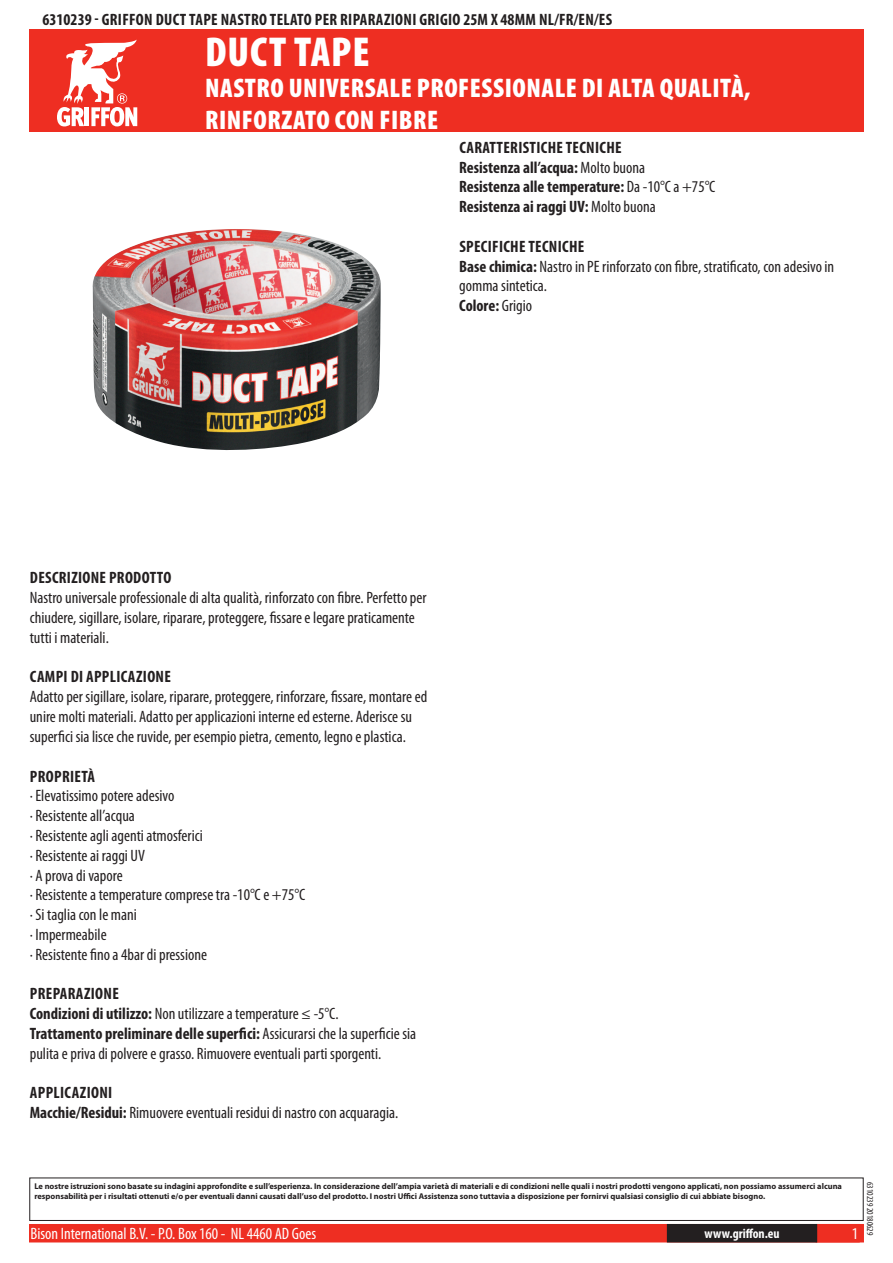
<style>
.page{position:relative;width:893px;height:1263px;background:#fff}
.page>*{position:absolute;margin:0;border:0;box-sizing:border-box;transform-origin:0 0}
.t1{font:900 condensed 42px "Myriad Pro";letter-spacing:.02em;color:#fff}
.t2{font:900 condensed 27px/32.4px "Myriad Pro";letter-spacing:.02em;color:#fff}
.t3{font:condensed 16.5px/19.8px "Myriad Pro";color:#231f20}
.t4{font:700 condensed 16.5px/19.8px "Myriad Pro";letter-spacing:.02em;color:#231f20}
.t5{font:condensed 16.5px "Myriad Pro";color:#fff}
.t6{font:700 condensed 13.5px "Myriad Pro";color:#fff}
.t7{font:condensed 9px "Myriad Pro";color:#231f20}
.t8{font:700 8.4px/10.1px "Myriad Pro";color:#231f20}
.s1{font-weight:400}
.s2{font-weight:700}
</style>
<div class="page">
<div style="left:30px;top:1225px;width:833px;height:17px;background:#ee2e22"></div>
<div style="left:29px;top:1224px;width:835px;height:18px;border:2px solid #ee2e22"></div>
<div style="left:816px;top:1224px;width:44px;height:18px;border:2px solid #ee2e22"></div>
<div style="left:668px;top:1225px;width:148px;height:17px;background:#231f20"></div>
<div style="left:667px;top:1224px;width:150px;height:18px;border:2px solid #231f20"></div>
<div style="left:29px;top:1177px;width:835px;height:44px;border:1px solid #231f20"></div>
<div style="left:30px;top:30px;width:834px;height:102px;background:#ee2e22"></div>
<svg style="left:57px;top:39px;width:80px;height:87px"></svg>
<img style="left:92px;top:229px;width:289px;height:222px">
<p class="t4" style="left:43px;top:9px;width:564px">6310239 - Griffon Duct Tape Nastro Telato per Riparazioni Grigio 25m x 48mm NL/FR/EN/ES</p>
<h1 class="t1" style="left:205px;top:25px;width:166px">DUCT TAPE</h1>
<h2 class="t2" style="left:205px;top:71px;width:547px">NASTRO UNIVERSALE PROFESSIONALE DI ALTA QUALITÀ,<br>RINFORZATO CON FIBRE</h2>
<p class="t4" style="left:459px;top:137px;width:258px">Caratteristiche Tecniche<br>Resistenza all’acqua: <span class="s1">Molto buona<br></span>Resistenza alle temperature: <span class="s1">Da -10°C a +75°C </span>Resistenza ai raggi UV: <span class="s1">Molto buona</span></p>
<p class="t3" style="left:459px;top:236px;width:377px"><span class="s2">Specifiche tecniche<br>Base chimica:</span> Nastro in PE rinforzato con fibre, stratificato, con adesivo in gomma sintetica.<br><span class="s2">Colore:</span> Grigio</p>
<p class="t4" style="left:30px;top:568px;width:143px">Descrizione prodotto</p>
<p class="t3" style="left:30px;top:588px;width:398px">Nastro universale professionale di alta qualità, rinforzato con fibre. Perfetto per chiudere, sigillare, isolare, riparare, proteggere, fissare e legare praticamente tutti i materiali.</p>
<p class="t4" style="left:30px;top:667px;width:143px">Campi di applicazione</p>
<p class="t3" style="left:30px;top:687px;width:399px">Adatto per sigillare, isolare, riparare, proteggere, rinforzare, fissare, montare ed unire molti materiali. Adatto per applicazioni interne ed esterne. Aderisce su superfici sia lisce che ruvide, per esempio pietra, cemento, legno e plastica.</p>
<p class="t4" style="left:30px;top:766px;width:67px">Proprietà</p>
<p class="t3" style="left:30px;top:786px;width:277px">· Elevatissimo potere adesivo<br>· Resistente all’acqua<br>· Resistente agli agenti atmosferici<br>· Resistente ai raggi UV<br>· A prova di vapore<br>· Resistente a temperature comprese tra -10°C e +75°C · Si taglia con le mani<br>· Impermeabile<br>· Resistente fino a 4bar di pressione</p>
<p class="t3" style="left:30px;top:984px;width:388px"><span class="s2">Preparazione<br>Condizioni di utilizzo:</span> Non utilizzare a temperature ≤ -5°C.<br><span class="s2">Trattamento preliminare delle superfici:</span> Assicurarsi che la superficie sia pulita e priva di polvere e grasso. Rimuovere eventuali parti sporgenti.</p>
<p class="t3" style="left:30px;top:1083px;width:370px"><span class="s2">Applicazioni<br>Macchie/Residui:</span> Rimuovere eventuali residui di nastro con acquaragia.</p>
<p class="t8" style="left:34px;top:1181px;width:809px">Le nostre istruzioni sono basate su indagini approfondite e sull’esperienza. In considerazione dell’ampia varietà di materiali e di condizioni nelle quali i nostri prodotti vengono applicati, non possiamo assumerci alcuna responsabilità per i risultati ottenuti e/o per eventuali danni causati dall’uso del prodotto. I nostri Uffici Assistenza sono tuttavia a disposizione per fornirvi qualsiasi consiglio di cui abbiate bisogno.</p>
<p class="t5" style="left:31px;top:1224px;width:287px">Bison International B.V. - P.O. Box 160 - NL 4460 AD Goes</p>
<p class="t6" style="left:704px;top:1225px;width:77px">www.griffon.eu</p>
<p class="t5" style="left:852px;top:1224px;width:8px">1</p>
<p class="t7" style="left:875px;top:1182px;width:55px;rotate:90deg">6310239 20180629</p>
</div>
